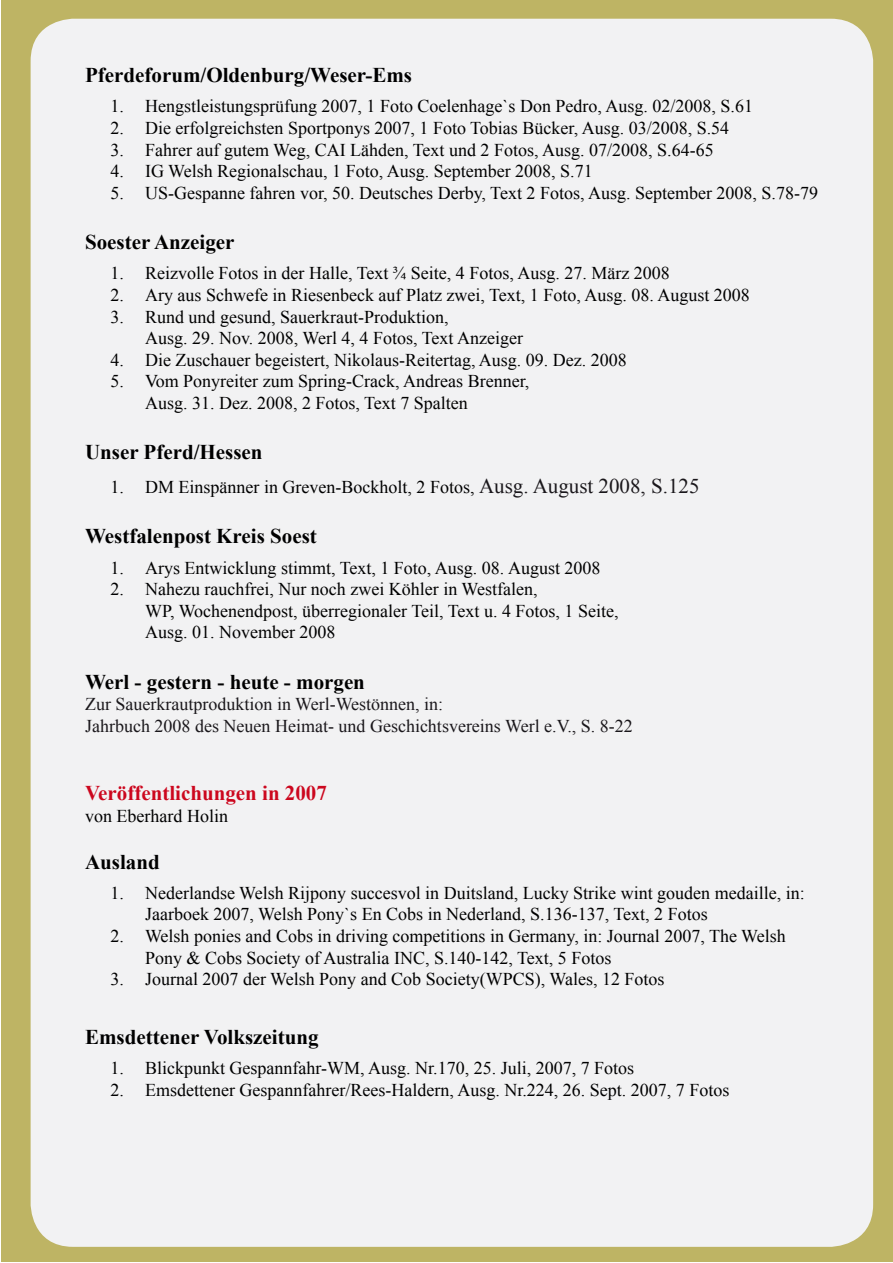
<style>
.page{position:relative;width:893px;height:1263px;background:#fff}
.page>*{position:absolute;margin:0;border:0;box-sizing:border-box;transform-origin:0 0}
.t1{font:700 21px "Times New Roman";color:#000}
.t2{font:700 21px "Times New Roman";color:#cc071e}
.t3{font:18px/21.6px "Times New Roman";color:#000}
.t4{font:18px/21.6px "Times New Roman";color:#1a171b}
.s1{font-size:21px;color:#1a171b}
</style>
<div class="page">
<div style="left:1px;top:1px;width:891px;height:1261px;background:#beb464"></div>
<div style="left:31px;top:19px;width:842px;height:1228px;background:#f2f2f3;border-radius:43px"></div>
<p class="t1" style="left:85px;top:61px;width:329px">Pferdeforum/Oldenburg/Weser-Ems</p>
<p class="t3" style="left:145px;top:95px;width:674px">Hengstleistungsprüfung 2007, 1 Foto Coelenhage`s Don Pedro, Ausg. 02/2008, S.61<br>Die erfolgreichsten Sportponys 2007, 1 Foto Tobias Bücker, Ausg. 03/2008, S.54<br>Fahrer auf gutem Weg, CAI Lähden, Text und 2 Fotos, Ausg. 07/2008, S.64-65<br>IG Welsh Regionalschau, 1 Foto, Ausg. September 2008, S.71<br>US-Gespanne fahren vor, 50. Deutsches Derby, Text 2 Fotos, Ausg. September 2008, S.78-79</p>
<p class="t1" style="left:85px;top:228px;width:151px">Soester Anzeiger</p>
<p class="t3" style="left:145px;top:262px;width:606px">Reizvolle Fotos in der Halle, Text ¾ Seite, 4 Fotos, Ausg. 27. März 2008<br>Ary aus Schwefe in Riesenbeck auf Platz zwei, Text, 1 Foto, Ausg. 08. August 2008<br>Rund und gesund, Sauerkraut-Produktion,<br>Ausg. 29. Nov. 2008, Werl 4, 4 Fotos, Text Anzeiger<br>Die Zuschauer begeistert, Nikolaus-Reitertag, Ausg. 09. Dez. 2008<br>Vom Ponyreiter zum Spring-Crack, Andreas Brenner,<br>Ausg. 31. Dez. 2008, 2 Fotos, Text 7 Spalten</p>
<p class="t1" style="left:85px;top:438px;width:179px">Unser Pferd/Hessen</p>
<p class="t3" style="left:145px;top:476px;width:556px">DM Einspänner in Greven-Bockholt, 2 Fotos, <span class="s1">Ausg. August 2008, S.125</span></p>
<p class="t1" style="left:85px;top:522px;width:233px">Westfalenpost Kreis Soest</p>
<p class="t3" style="left:145px;top:556px;width:475px">Arys Entwicklung stimmt, Text, 1 Foto, Ausg. 08. August 2008<br>Nahezu rauchfrei, Nur noch zwei Köhler in Westfalen,<br>WP, Wochenendpost, überregionaler Teil, Text u. 4 Fotos, 1 Seite, Ausg. 01. November 2008</p>
<p class="t1" style="left:85px;top:667px;width:281px">Werl - gestern - heute - morgen</p>
<p class="t4" style="left:85px;top:693px;width:549px">Zur Sauerkrautproduktion in Werl-Westönnen, in:<br>Jahrbuch 2008 des Neuen Heimat- und Geschichtsvereins Werl e.V., S. 8-22</p>
<p class="t3" style="left:111px;top:95px;width:15px;text-align:justify">1.<br>2.<br>3.<br>4.<br>5.</p>
<p class="t3" style="left:111px;top:262px;width:15px;text-align:justify">1.<br>2.<br>3.</p>
<p class="t3" style="left:111px;top:349px;width:15px">4.<br>5.</p>
<p class="t3" style="left:111px;top:476px;width:15px">1.</p>
<p class="t3" style="left:111px;top:556px;width:15px">1.<br>2.</p>
<p class="t2" style="left:85px;top:779px;width:243px">Veröffentlichungen in 2007</p>
<p class="t3" style="left:85px;top:805px;width:144px">von Eberhard Holin</p>
<p class="t1" style="left:85px;top:847px;width:76px">Ausland</p>
<p class="t3" style="left:145px;top:882px;width:661px">Nederlandse Welsh Rijpony succesvol in Duitsland, Lucky Strike wint gouden medaille, in:<br>Jaarboek 2007, Welsh Pony`s En Cobs in Nederland, S.136-137, Text, 2 Fotos<br>Welsh ponies and Cobs in driving competitions in Germany, in: Journal 2007, The Welsh Pony &amp; Cobs Society of Australia INC, S.140-142, Text, 5 Fotos<br>Journal 2007 der Welsh Pony and Cob Society(WPCS), Wales, 12 Fotos</p>
<p class="t3" style="left:111px;top:882px;width:15px">1.</p>
<p class="t3" style="left:111px;top:925px;width:15px">2.</p>
<p class="t3" style="left:111px;top:968px;width:15px">3.</p>
<p class="t1" style="left:85px;top:1023px;width:235px">Emsdettener Volkszeitung</p>
<p class="t3" style="left:145px;top:1057px;width:586px">Blickpunkt Gespannfahr-WM, Ausg. Nr.170, 25. Juli, 2007, 7 Fotos<br>Emsdettener Gespannfahrer/Rees-Haldern, Ausg. Nr.224, 26. Sept. 2007, 7 Fotos</p>
<p class="t3" style="left:111px;top:1057px;width:15px">1.<br>2.</p>
</div>
